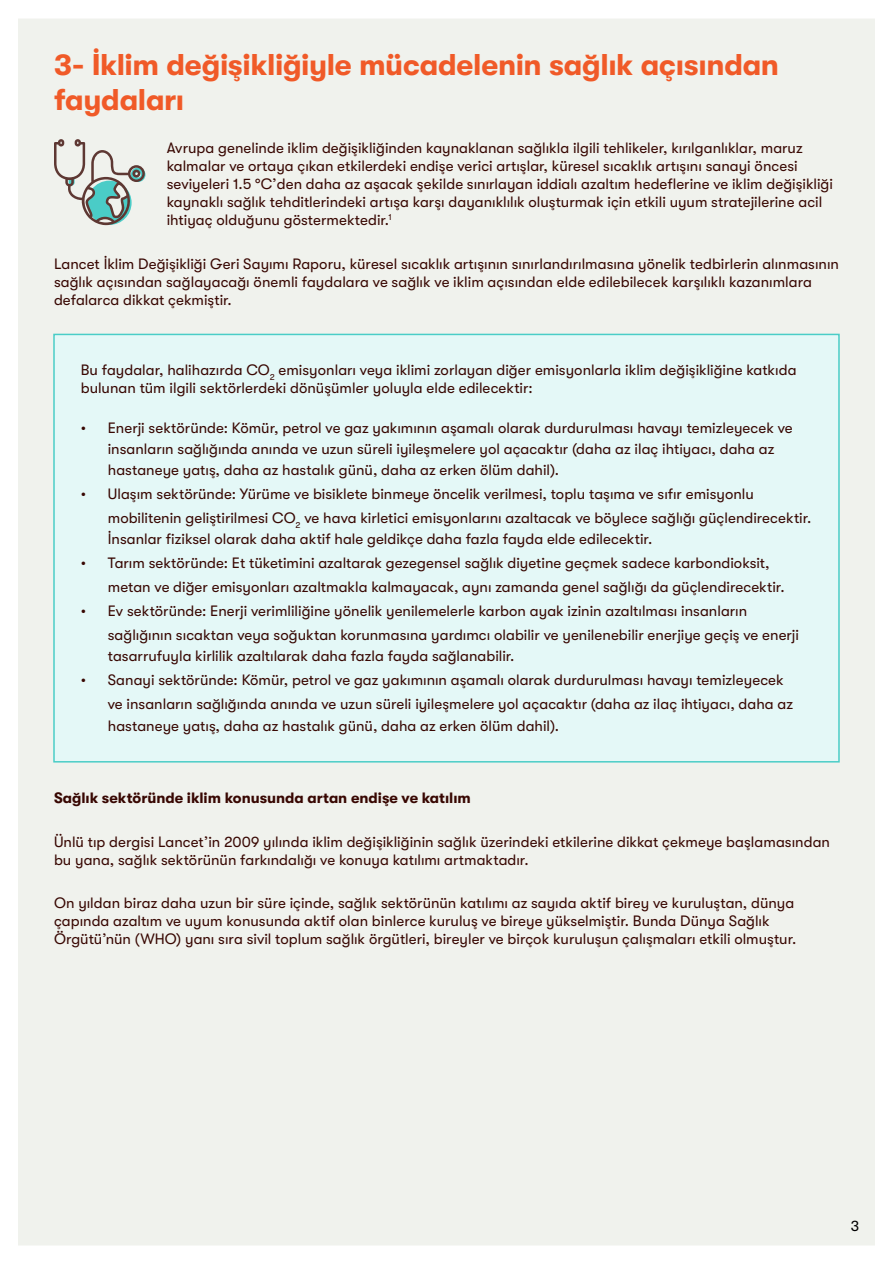
<style>
.page{position:relative;width:893px;height:1263px;background:#fff}
.page>*{position:absolute;margin:0;border:0;box-sizing:border-box;transform-origin:0 0}
.t1{font:700 30px/34.5px "GT Walsheim Pro";letter-spacing:-.015em;color:#f05a28}
.t2{font:15px/18px "GT Walsheim Pro";color:#380702}
.t3{font:700 15px "GT Walsheim Pro";letter-spacing:-.005em;color:#380702}
.t4{font:15px "GT Walsheim Pro";color:#000}
</style>
<div class="page">
<div style="left:18px;top:19px;width:857px;height:1226px;background:#f0f2ed"></div>
<svg style="left:54px;top:139px;width:91px;height:86px;background:#c2cbc6"></svg>
<div style="left:53px;top:334px;width:787px;height:428px;background:#e4f8f7;border:2px solid #4acdc7"></div>
<h1 class="t1" style="left:54px;top:47px;width:727px">3- İklim değişikliğiyle mücadelenin sağlık açısından faydaları</h1>
<p class="t2" style="left:167px;top:139px;width:668px">Avrupa genelinde iklim değişikliğinden kaynaklanan sağlıkla ilgili tehlikeler, kırılganlıklar, maruz kalmalar ve ortaya çıkan etkilerdeki endişe verici artışlar, küresel sıcaklık artışını sanayi öncesi seviyeleri 1.5 °C’den daha az aşacak şekilde sınırlayan iddialı azaltım hedeflerine ve iklim değişikliği kaynaklı sağlık tehditlerindeki artışa karşı dayanıklılık oluşturmak için etkili uyum stratejilerine acil ihtiyaç olduğunu göstermektedir.<sup>1</sup></p>
<p class="t2" style="left:54px;top:254px;width:786px">Lancet İklim Değişikliği Geri Sayımı Raporu, küresel sıcaklık artışının sınırlandırılmasına yönelik tedbirlerin alınmasının sağlık açısından sağlayacağı önemli faydalara ve sağlık ve iklim açısından elde edilebilecek karşılıklı kazanımlara defalarca dikkat çekmiştir.</p>
<p class="t2" style="left:81px;top:361px;width:717px">Bu faydalar, halihazırda CO<sub>2</sub> emisyonları veya iklimi zorlayan diğer emisyonlarla iklim değişikliğine katkıda bulunan tüm ilgili sektörlerdeki dönüşümler yoluyla elde edilecektir:</p>
<p class="t2" style="left:108px;top:418px;width:686px;line-height:21px;text-indent:-27px">• Enerji sektöründe: Kömür, petrol ve gaz yakımının aşamalı olarak durdurulması havayı temizleyecek ve insanların sağlığında anında ve uzun süreli iyileşmelere yol açacaktır (daha az ilaç ihtiyacı, daha az hastaneye yatış, daha az hastalık günü, daha az erken ölüm dahil).</p>
<p class="t2" style="left:108px;top:482px;width:705px;line-height:24px;text-indent:-27px">• Ulaşım sektöründe: Yürüme ve bisiklete binmeye öncelik verilmesi, toplu taşıma ve sıfır emisyonlu mobilitenin geliştirilmesi CO<sub>2</sub> ve hava kirletici emisyonlarını azaltacak ve böylece sağlığı güçlendirecektir.</p>
<p class="t2" style="left:108px;top:530px;width:546px">İnsanlar fiziksel olarak daha aktif hale geldikçe daha fazla fayda elde edilecektir.</p>
<p class="t2" style="left:108px;top:551px;width:678px;line-height:24px;text-indent:-27px">• Tarım sektöründe: Et tüketimini azaltarak gezegensel sağlık diyetine geçmek sadece karbondioksit, metan ve diğer emisyonları azaltmakla kalmayacak, aynı zamanda genel sağlığı da güçlendirecektir.</p>
<p class="t2" style="left:108px;top:599px;width:693px;line-height:24px;text-indent:-27px">• Ev sektöründe: Enerji verimliliğine yönelik yenilemelerle karbon ayak izinin azaltılması insanların sağlığının sıcaktan veya soğuktan korunmasına yardımcı olabilir ve yenilenebilir enerjiye geçiş ve enerji</p>
<p class="t2" style="left:108px;top:647px;width:408px">tasarrufuyla kirlilik azaltılarak daha fazla fayda sağlanabilir.</p>
<p class="t2" style="left:108px;top:668px;width:687px;line-height:24px;text-indent:-27px">• Sanayi sektöründe: Kömür, petrol ve gaz yakımının aşamalı olarak durdurulması havayı temizleyecek ve insanların sağlığında anında ve uzun süreli iyileşmelere yol açacaktır (daha az ilaç ihtiyacı, daha az</p>
<p class="t2" style="left:108px;top:716px;width:453px">hastaneye yatış, daha az hastalık günü, daha az erken ölüm dahil).</p>
<p class="t3" style="left:54px;top:789px;width:418px">Sağlık sektöründe iklim konusunda artan endişe ve katılım</p>
<p class="t2" style="left:54px;top:832px;width:777px">Ünlü tıp dergisi Lancet’in 2009 yılında iklim değişikliğinin sağlık üzerindeki etkilerine dikkat çekmeye başlamasından bu yana, sağlık sektörünün farkındalığı ve konuya katılımı artmaktadır.</p>
<p class="t2" style="left:54px;top:894px;width:744px">On yıldan biraz daha uzun bir süre içinde, sağlık sektörünün katılımı az sayıda aktif birey ve kuruluştan, dünya çapında azaltım ve uyum konusunda aktif olan binlerce kuruluş ve bireye yükselmiştir. Bunda Dünya Sağlık<br>Örgütü’nün (WHO) yanı sıra sivil toplum sağlık örgütleri, bireyler ve birçok kuruluşun çalışmaları etkili olmuştur.</p>
<p class="t4" style="left:851px;top:1217px;width:10px">3</p>
</div>
